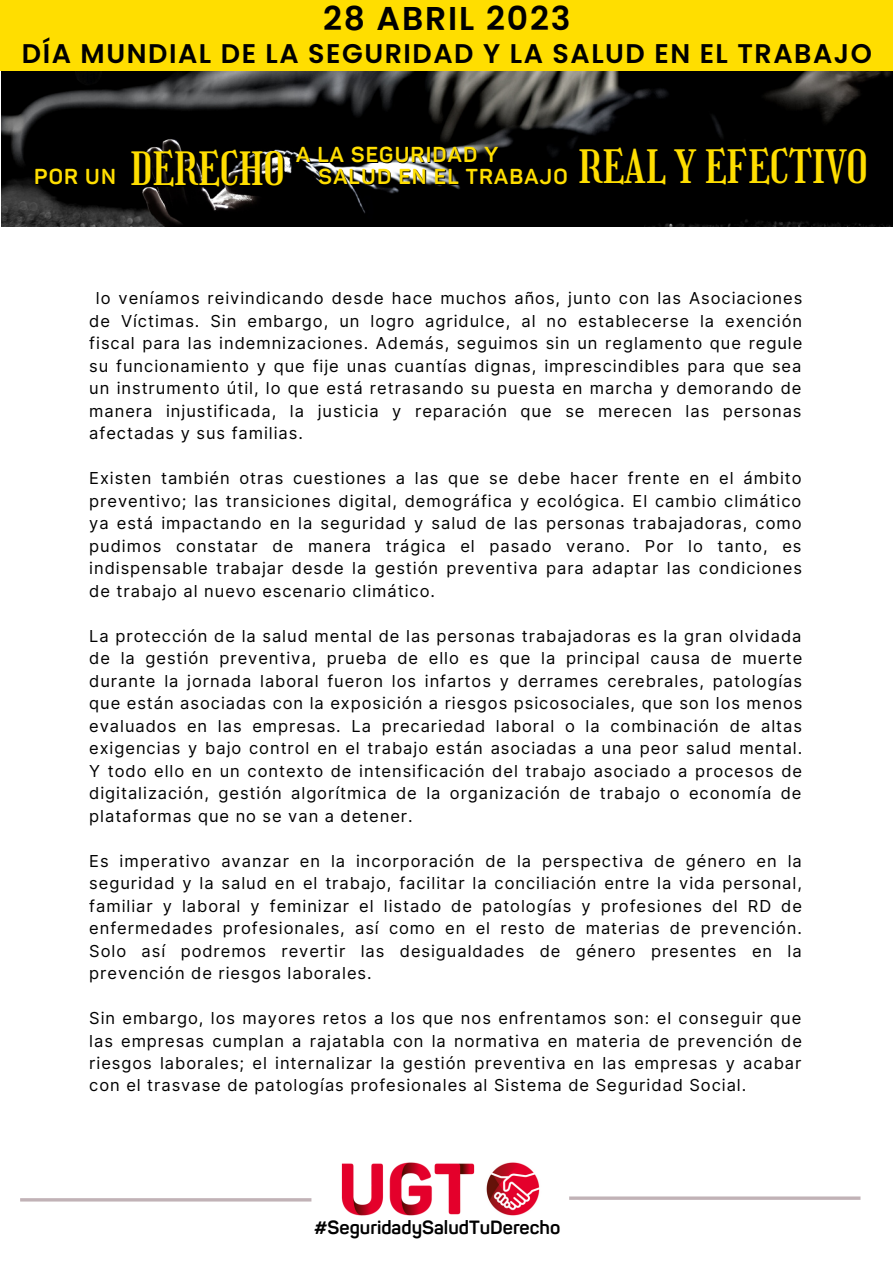
<style>
.page{position:relative;width:893px;height:1264px;background:#fff}
.page>*{position:absolute;margin:0;border:0;box-sizing:border-box;transform-origin:0 0}
.t1{font:44.85px "Girassol";color:#ffde00}
.t2{font:600 33px "Poppins";letter-spacing:.055em;color:#000}
.t3{font:600 27px "Poppins";letter-spacing:.055em;color:#000}
.t4{font:700 21.3px/21.8px "Panton";letter-spacing:.055em;color:#ffde00}
.t5{font:700 18.9px "Panton";color:#000}
.t6{font:16.5px/22.5px "Inter";letter-spacing:.055em;color:#000;text-align:justify}
.s1{font-family:"Panton";font-weight:700;font-size:21.3px}
.s2{font-family:"Girassol";font-weight:400;font-size:44.85px}
</style>
<div class="page">
<hr style="left:569px;top:1196px;width:291px;height:3px;background:#c1b2b6">
<hr style="left:20px;top:1198px;width:291px;height:3px;background:#c1b2b6">
<img style="left:341px;top:1162px;width:199px;height:54px">
<img style="left:2px;top:71px;width:890px;height:156px">
<div style="left:0;top:0;width:892px;height:71px;background:#ffde00"></div>
<h2 class="t2" style="left:323px;top:-4px;width:249px">28 ABRIL 2023</h2>
<h3 class="t3" style="left:22px;top:35px;width:851px">DÍA MUNDIAL DE LA SEGURIDAD Y LA SALUD EN EL TRABAJO</h3>
<h1 class="t1" style="left:34px;top:143px;width:252px"><span class="s1">POR UN</span> DERECHO</h1>
<p class="t4" style="left:318px;top:144px;width:551px;text-indent:-22px">A LA SEGURIDAD Y<br>SALUD EN EL TRABAJO <span class="s2">REAL Y EFECTIVO</span></p>
<p class="t6" style="left:89px;top:287px;width:714px;text-indent:7px">lo veníamos reivindicando desde hace muchos años, junto con las Asociaciones de Víctimas. Sin embargo, un logro agridulce, al no establecerse la exención fiscal para las indemnizaciones. Además, seguimos sin un reglamento que regule su funcionamiento y que fije unas cuantías dignas, imprescindibles para que sea un instrumento útil, lo que está retrasando su puesta en marcha y demorando de manera injustificada, la justicia y reparación que se merecen las personas afectadas y sus familias.</p>
<p class="t6" style="left:89px;top:467px;width:714px">Existen también otras cuestiones a las que se debe hacer frente en el ámbito preventivo; las transiciones digital, demográfica y ecológica. El cambio climático ya está impactando en la seguridad y salud de las personas trabajadoras, como pudimos constatar de manera trágica el pasado verano. Por lo tanto, es indispensable trabajar desde la gestión preventiva para adaptar las condiciones de trabajo al nuevo escenario climático.</p>
<p class="t6" style="left:89px;top:624px;width:714px">La protección de la salud mental de las personas trabajadoras es la gran olvidada de la gestión preventiva, prueba de ello es que la principal causa de muerte durante la jornada laboral fueron los infartos y derrames cerebrales, patologías que están asociadas con la exposición a riesgos psicosociales, que son los menos evaluados en las empresas. La precariedad laboral o la combinación de altas exigencias y bajo control en el trabajo están asociadas a una peor salud mental.<br>Y todo ello en un contexto de intensificación del trabajo asociado a procesos de digitalización, gestión algorítmica de la organización de trabajo o economía de plataformas que no se van a detener.</p>
<p class="t6" style="left:89px;top:849px;width:714px">Es imperativo avanzar en la incorporación de la perspectiva de género en la seguridad y la salud en el trabajo, facilitar la conciliación entre la vida personal, familiar y laboral y feminizar el listado de patologías y profesiones del RD de enfermedades profesionales, así como en el resto de materias de prevención.<br>Solo así podremos revertir las desigualdades de género presentes en la prevención de riesgos laborales.</p>
<p class="t6" style="left:89px;top:1006px;width:714px">Sin embargo, los mayores retos a los que nos enfrentamos son: el conseguir que las empresas cumplan a rajatabla con la normativa en materia de prevención de riesgos laborales; el internalizar la gestión preventiva en las empresas y acabar con el trasvase de patologías profesionales al Sistema de Seguridad Social.</p>
<p class="t5" style="left:314px;top:1215px;width:247px">#SeguridadySaludTuDerecho</p>
</div>
